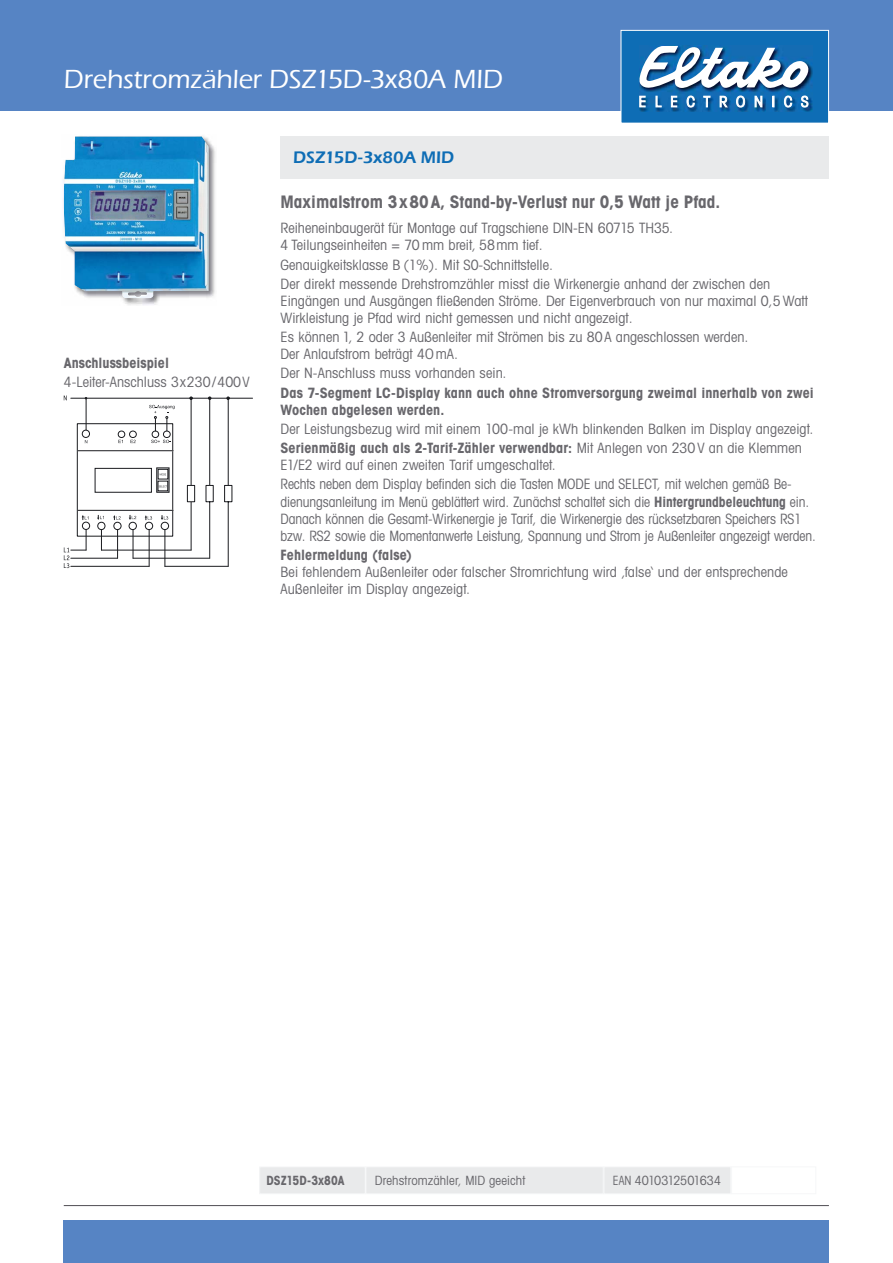
<style>
.page{position:relative;width:893px;height:1263px;background:#fff}
.page>*{position:absolute;margin:0;border:0;box-sizing:border-box;transform-origin:0 0}
.t1{font:500 27px "Eras ITC";letter-spacing:-.005em;color:#fff}
.t2{font:700 condensed 17.25px "Avant Garde";color:#68676c}
.t3{font:600 17.25px "Eras ITC";color:#0e6db5}
.t4{font:condensed 14.25px/17.1px "Avant Garde";color:#68676c}
.t5{font:condensed 14.25px/17.1px "Avant Garde";color:#68676c;scale:.95 1}
.t6{font:700 condensed 14.25px/17.1px "Avant Garde";color:#68676c}
.t7{font:condensed 12.75px "Avant Garde";letter-spacing:.01em;color:#68676c}
.t8{font:condensed 12.75px "Avant Garde";letter-spacing:-.015em;color:#68676c;scale:.9 1}
.t9{font:700 condensed 12.75px "Avant Garde";letter-spacing:.005em;color:#68676c;scale:.95 1}
.s1{font-weight:700}
</style>
<div class="page">
<div style="left:0;top:0;width:893px;height:111px;background:#5684c4"></div>
<div style="left:621px;top:30px;width:207px;height:93px;background:#0e6db5"></div>
<div style="left:621px;top:30px;width:208px;height:94px;border:1px solid #fff"></div>
<img style="left:639px;top:64px;width:174px;height:48px">
<svg style="left:639px;top:46px;width:170px;height:62px"></svg>
<div style="left:64px;top:1220px;width:765px;height:43px;background:#5684c4"></div>
<hr style="left:64px;top:1205px;width:765px;height:1px;background:#504e53">
<div style="left:281px;top:136px;width:548px;height:43px;background:#e9eaeb"></div>
<div style="left:260px;top:1167px;width:105px;height:27px;background:#e9eaeb"></div>
<div style="left:366px;top:1167px;width:237px;height:27px;background:#e9eaeb"></div>
<div style="left:604px;top:1167px;width:127px;height:27px;background:#e9eaeb"></div>
<img style="left:63px;top:141px;width:153px;height:164px">
<img style="left:64px;top:136px;width:145px;height:162px">
<div style="left:77px;top:423px;width:96px;height:114px;border:1px solid #1a1b1f"></div>
<div style="left:145px;top:522px;width:8px;height:8px;border:1px solid #1a1b1f;border-radius:50%"></div>
<div style="left:161px;top:522px;width:8px;height:8px;border:1px solid #1a1b1f;border-radius:50%"></div>
<div style="left:129px;top:522px;width:8px;height:8px;border:1px solid #1a1b1f;border-radius:50%"></div>
<div style="left:114px;top:522px;width:7px;height:8px;border:1px solid #1a1b1f;border-radius:50%"></div>
<div style="left:82px;top:522px;width:8px;height:8px;border:1px solid #1a1b1f;border-radius:50%"></div>
<div style="left:98px;top:522px;width:7px;height:8px;border:1px solid #1a1b1f;border-radius:50%"></div>
<div style="left:163px;top:431px;width:7px;height:7px;border:1px solid #1a1b1f;border-radius:50%"></div>
<div style="left:152px;top:431px;width:7px;height:7px;border:1px solid #1a1b1f;border-radius:50%"></div>
<div style="left:82px;top:430px;width:8px;height:8px;border:1px solid #1a1b1f;border-radius:50%"></div>
<svg style="left:149px;top:405px;width:26px;height:26px"></svg>
<hr style="left:191px;top:398px;width:1px;height:87px;background:#1a1b1f">
<hr style="left:191px;top:502px;width:1px;height:48px;background:#1a1b1f">
<hr style="left:165px;top:566px;width:63px;height:1px;background:#1a1b1f">
<hr style="left:133px;top:558px;width:77px;height:1px;background:#1a1b1f">
<hr style="left:101px;top:550px;width:90px;height:1px;background:#1a1b1f">
<div style="left:187px;top:485px;width:8px;height:17px;border:1px solid #1a1b1f"></div>
<svg style="left:206px;top:397px;width:26px;height:170px"></svg>
<svg style="left:82px;top:515px;width:6px;height:5px"></svg>
<svg style="left:113px;top:515px;width:8px;height:5px"></svg>
<svg style="left:145px;top:515px;width:7px;height:5px"></svg>
<svg style="left:97px;top:515px;width:7px;height:5px"></svg>
<svg style="left:129px;top:515px;width:7px;height:5px"></svg>
<svg style="left:161px;top:516px;width:7px;height:4px"></svg>
<svg style="left:151px;top:440px;width:20px;height:3px"></svg>
<hr style="left:78px;top:510px;width:95px;height:1px;background:#1a1b1f">
<hr style="left:78px;top:450px;width:95px;height:1px;background:#1a1b1f">
<hr style="left:86px;top:398px;width:1px;height:32px;background:#1a1b1f">
<hr style="left:71px;top:398px;width:182px;height:1px;background:#1a1b1f">
<svg style="left:101px;top:530px;width:1px;height:20px"></svg>
<svg style="left:117px;top:530px;width:1px;height:28px"></svg>
<svg style="left:133px;top:530px;width:1px;height:28px"></svg>
<hr style="left:149px;top:530px;width:1px;height:36px;background:#1a1b1f">
<hr style="left:165px;top:530px;width:1px;height:36px;background:#1a1b1f">
<svg style="left:64px;top:530px;width:23px;height:38px"></svg>
<hr style="left:71px;top:558px;width:47px;height:1px;background:#1a1b1f">
<hr style="left:71px;top:566px;width:78px;height:1px;background:#1a1b1f">
<div style="left:129px;top:431px;width:7px;height:7px;border:1px solid #1a1b1f;border-radius:50%"></div>
<div style="left:118px;top:431px;width:7px;height:7px;border:1px solid #1a1b1f;border-radius:50%"></div>
<svg style="left:118px;top:440px;width:5px;height:3px"></svg>
<svg style="left:131px;top:440px;width:5px;height:3px"></svg>
<svg style="left:95px;top:467px;width:74px;height:26px"></svg>
<h1 class="t1" style="left:64px;top:64px;width:441px">Drehstromzähler DSZ15D-3x80A MID</h1>
<p class="t6" style="left:64px;top:355px;width:107px">Anschlussbeispiel</p>
<p class="t4" style="left:64px;top:375px;width:187px">4-Leiter-Anschluss 3x230/400V</p>
<p class="t3" style="left:293px;top:148px;width:162px">DSZ15D-3x80A MID</p>
<p class="t2" style="left:281px;top:195px;width:441px">Maximalstrom 3x80A, Stand-by-Verlust nur 0,5 Watt je Pfad.</p>
<p class="t4" style="left:281px;top:221px;width:394px">Reiheneinbaugerät für Montage auf Tragschiene DIN-EN 60715 TH35.<br>4 Teilungs einheiten = 70 mm breit, 58mm tief.</p>
<p class="t4" style="left:281px;top:256px;width:491px;line-height:19.2px">Genauigkeitsklasse B (1%). Mit S0-Schnittstelle.<br>Der direkt messende Drehstromzähler misst die Wirkenergie anhand der zwischen den</p>
<p class="t4" style="left:281px;top:294px;width:529px">Eingängen und Ausgängen fließenden Ströme. Der Eigenverbrauch von nur maximal 0,5 Watt<br>Wirkleistung je Pfad wird nicht gemessen und nicht angezeigt.</p>
<p class="t4" style="left:281px;top:330px;width:469px">Es können 1, 2 oder 3 Außenleiter mit Strömen bis zu 80A angeschlossen werden.<br>Der Anlaufstrom beträgt 4O mA.</p>
<p class="t4" style="left:281px;top:366px;width:227px">Der N-Anschluss muss vorhanden sein.</p>
<p class="t6" style="left:281px;top:385px;width:535px">Das 7-Segment LC-Display kann auch ohne Stromversorgung zweimal innerhalb von zwei<br>Wochen abgelesen werden.</p>
<p class="t4" style="left:281px;top:421px;width:534px;line-height:19.2px">Der Leistungsbezug wird mit einem 100-mal je kWh blinkenden Balken im Display angezeigt.<br><span class="s1">Serienmäßig auch als 2-Tarif-Zähler verwendbar:</span> Mit Anlegen von 230 V an die Klemmen</p>
<p class="t4" style="left:281px;top:457px;width:512px;line-height:19.2px">E1/E2 wird auf einen zweiten Tarif umgeschaltet.<br>Rechts neben dem Display befinden sich die Tasten MODE und SELECT, mit welchen gemäß Be -</p>
<p class="t5" style="left:281px;top:494px;width:565px">dienungsanleitung im Menü geblättert wird. Zunächst schaltet sich die <span class="s1">Hintergrundbeleuchtung</span> ein.<br>Danach können die Gesamt-Wirkenergie je Tarif, die Wirkenergie des rücksetzbaren Speichers RS1 bzw. RS2 sowie die Momentanwerte Leistung, Spannung und Strom je Außenleiter angezeigt werden.</p>
<p class="t6" style="left:281px;top:548px;width:133px">Fehlermeldung (false)</p>
<p class="t4" style="left:281px;top:565px;width:509px">Bei fehlendem Außenleiter oder falscher Stromrichtung wird ‚false‘ und der entsprechende<br>Außenleiter im Display angezeigt.</p>
<p class="t9" style="left:266px;top:1176px;width:84px">DSZ15D-3x80A</p>
<p class="t7" style="left:375px;top:1176px;width:152px">Drehstromzähler, MID geeicht</p>
<p class="t8" style="left:613px;top:1176px;width:122px">EAN 4010312501634</p>
</div>
